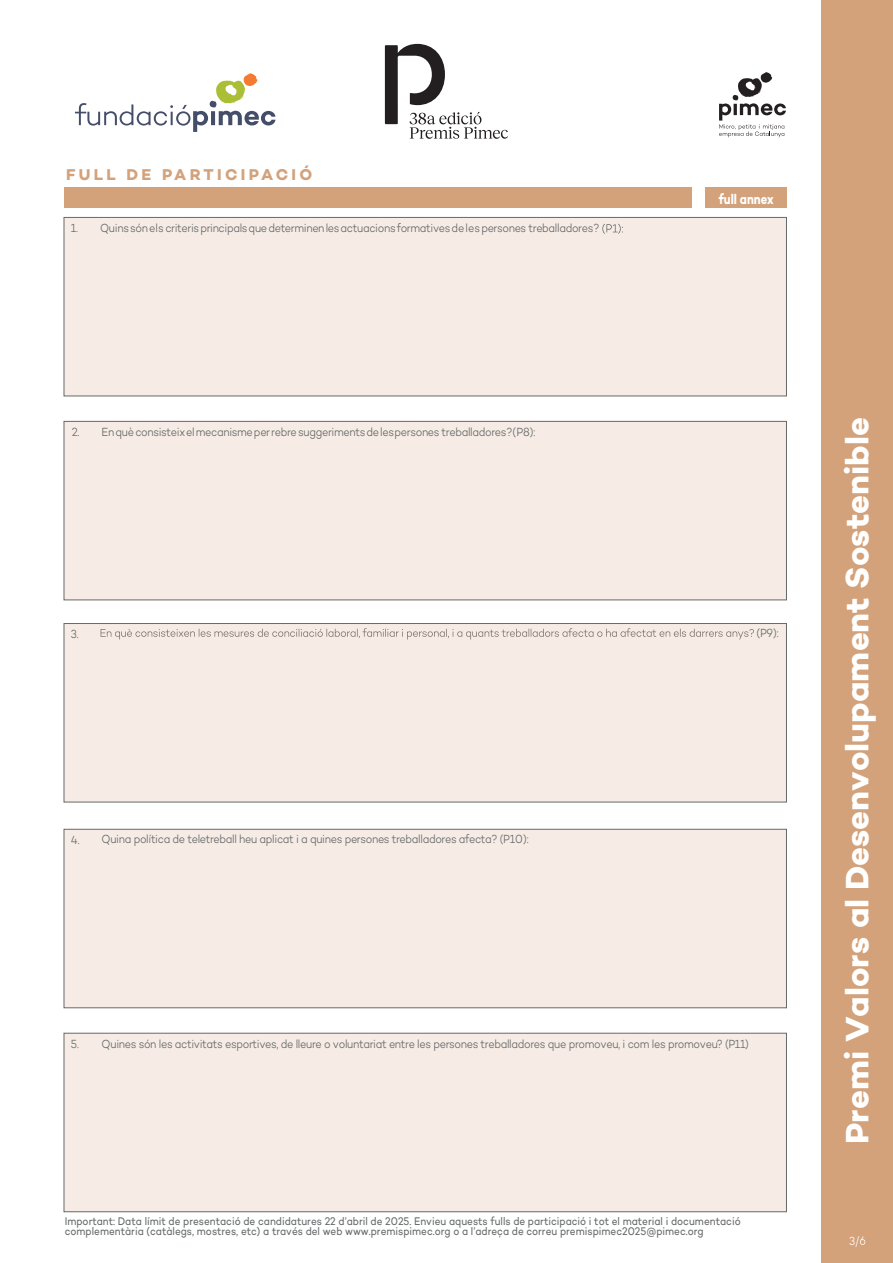
<style>
.page{position:relative;width:893px;height:1263px;background:#fff}
.page>*{position:absolute;margin:0;border:0;box-sizing:border-box;transform-origin:0 0}
.t1{font:700 33px "Campton";color:#fff}
.t2{font:700 15.9px "Campton";letter-spacing:.21em;color:#d3a27b}
.t3{font:700 14.25px "Campton";color:#fff;scale:.8 1}
.t4{font:300 12px "Campton";letter-spacing:-.035em;color:#66696a;scale:.9 1}
.t5{font:300 12px "Campton";color:#fff;scale:.89 1}
.t6{font:11.25px/10.2px "Campton";color:#66696a;scale:.89 1}
</style>
<div class="page">
<div style="left:821px;top:0;width:72px;height:1263px;background:#d3a27b"></div>
<svg style="left:860px;top:1236px;width:5px;height:9px"></svg>
<div style="left:64px;top:187px;width:628px;height:21px;background:#d3a27b"></div>
<div style="left:705px;top:187px;width:82px;height:21px;background:#d3a27b"></div>
<div style="left:64px;top:217px;width:722px;height:179px;background:#f6ece5"></div>
<div style="left:64px;top:217px;width:723px;height:179px;border:1px solid #66696a"></div>
<div style="left:64px;top:421px;width:722px;height:179px;background:#f6ece5"></div>
<div style="left:64px;top:421px;width:723px;height:179px;border:1px solid #66696a"></div>
<div style="left:64px;top:829px;width:722px;height:179px;background:#f6ece5"></div>
<div style="left:64px;top:829px;width:723px;height:179px;border:1px solid #66696a"></div>
<div style="left:64px;top:1033px;width:722px;height:179px;background:#f6ece5"></div>
<div style="left:64px;top:1033px;width:723px;height:179px;border:1px solid #66696a"></div>
<div style="left:64px;top:623px;width:722px;height:179px;background:#f6ece5"></div>
<div style="left:64px;top:623px;width:723px;height:179px;border:1px solid #66696a"></div>
<svg style="left:602px;top:224px;width:21px;height:10px"></svg>
<svg style="left:75px;top:73px;width:200px;height:59px"></svg>
<svg style="left:719px;top:72px;width:67px;height:65px"></svg>
<svg style="left:385px;top:44px;width:123px;height:95px"></svg>
<h2 class="t2" style="left:66px;top:165px;width:248px">FULL DE PARTICIPACIÓ</h2>
<p class="t4" style="left:71px;top:221px;width:589px">1. Quins són els criteris principals que determinen les actuacions formatives de les persones treballadores?</p>
<p class="t3" style="left:719px;top:190px;width:70px">full annex</p>
<p class="t4" style="left:72px;top:424px;width:517px">2. En què consisteix el mecanisme per rebre suggeriments de lespersones treballadores?(P8):</p>
<p class="t4" style="left:71px;top:627px;width:10px">3.</p>
<p class="t4" style="left:757px;top:625px;width:26px">(P9):</p>
<p class="t4" style="left:71px;top:832px;width:11px">4.</p>
<p class="t4" style="left:102px;top:831px;width:476px">Quina política de teletreball heu aplicat i a quines persones treballadores afecta? (P10):</p>
<p class="t4" style="left:71px;top:1036px;width:11px">5.</p>
<p class="t4" style="left:102px;top:1037px;width:721px">Quines són les activitats esportives, de lleure o voluntariat entre les persones treballadores que promoveu, i com les promoveu? (P11)</p>
<p class="t6" style="left:65px;top:1216px;width:761px">Important: Data límit de presentació de candidatures 22 d’abril de 2025. Envieu aquests fulls de participació i tot el material i documentació complementària (catàlegs, mostres, etc) a través del web www.premispimec.org o a l’adreça de correu premispimec2025@pimec.org</p>
<h1 class="t1" style="left:836px;top:1144px;width:728px;rotate:-90deg">Premi Valors al Desenvolupament Sostenible</h1>
<p class="t5" style="left:849px;top:1233px;width:13px">3/</p>
</div>
